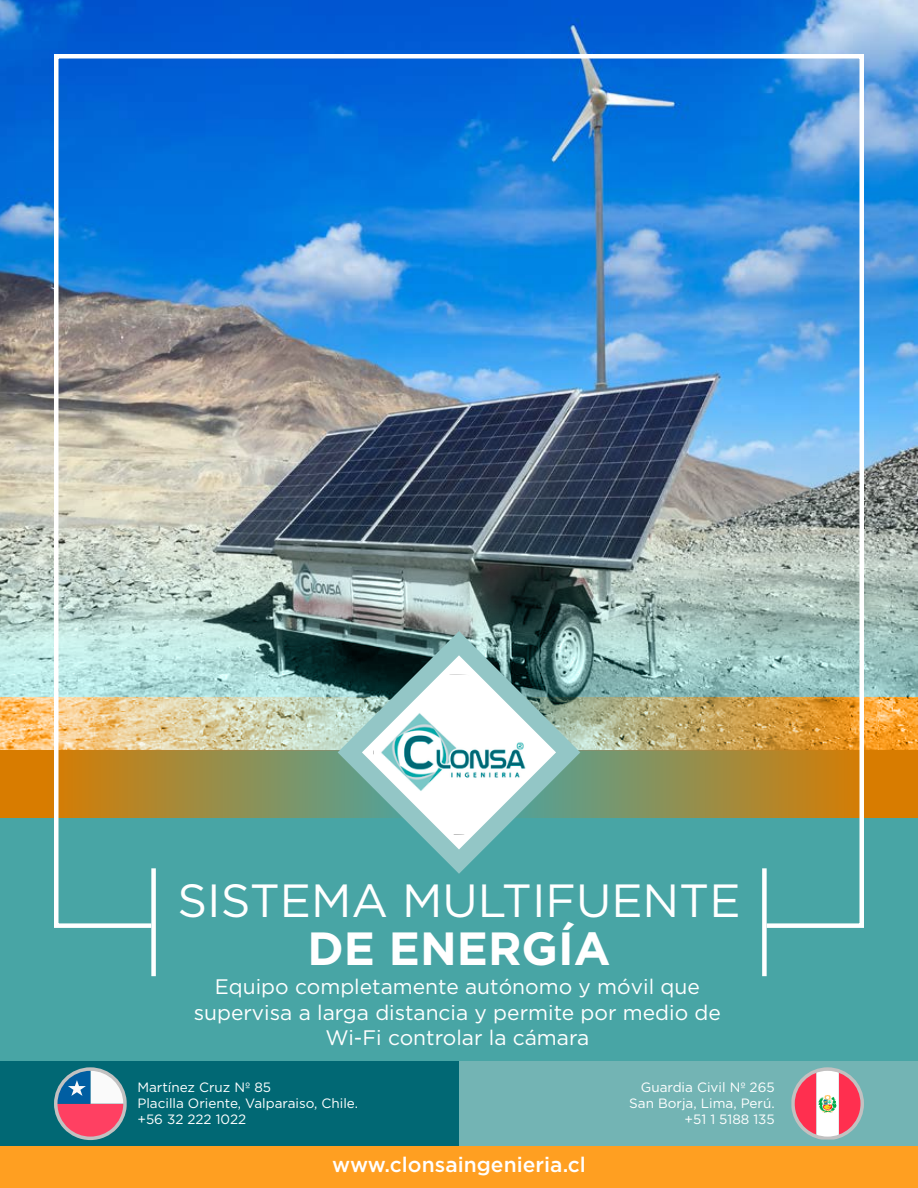
<style>
.page{position:relative;width:918px;height:1188px;background:#fff}
.page>*{position:absolute;margin:0;border:0;box-sizing:border-box;transform-origin:0 0}
.t1{font:46.5px "Gotham";color:#fff}
.t2{font:700 46.5px "Gotham";color:#fff}
.t3{font:21px/25.2px "Gotham";color:#fff;text-align:center}
.t4{font:500 21px "Gotham";color:#fff}
.t5{font:13.5px/16.2px "Gotham";color:#fff}
</style>
<div class="page">
<div style="left:0;top:1111px;width:918px;height:77px;background:#ff9f21"></div>
<img style="left:0;top:0;width:918px;height:384px">
<div style="left:0;top:750px;width:918px;height:357px;background:#48a5a5"></div>
<div style="left:0;top:1062px;width:459px;height:84px;background:#016874"></div>
<div style="left:459px;top:1062px;width:459px;height:84px;background:#73b4b4"></div>
<svg style="left:0;top:384px;width:918px;height:313px;background:#a5bcba"></svg>
<svg style="left:0;top:697px;width:52px;height:120px;background:#e89b32"></svg>
<svg style="left:866px;top:697px;width:52px;height:120px;background:#e68e17"></svg>
<img style="left:52px;top:52px;width:814px;height:876px">
<div style="left:151px;top:868px;width:5px;height:108px;background:#fff"></div>
<div style="left:762px;top:868px;width:5px;height:108px;background:#fff"></div>
<svg style="left:54px;top:1067px;width:73px;height:73px"></svg>
<svg style="left:791px;top:1067px;width:73px;height:73px"></svg>
<h1 class="t1" style="left:177px;top:875px;width:565px">SISTEMA MULTIFUENTE</h1>
<h1 class="t2" style="left:308px;top:922px;width:304px">DE ENERGÍA</h1>
<h2 class="t3" style="left:194px;top:974px;width:529px">Equipo completamente autónomo y móvil que supervisa a larga distancia y permite por medio de<br>Wi-Fi controlar la cámara</h2>
<p class="t5" style="left:137px;top:1079px;width:222px">Martínez Cruz Nº 85<br>Placilla Oriente, Valparaiso, Chile. +56 32 222 1022</p>
<p class="t5" style="left:629px;top:1079px;width:147px;text-align:right">Guardia Civil Nº 265<br>San Borja, Lima, Perú. +51 1 5188 135</p>
<h2 class="t4" style="left:332px;top:1152px;width:255px">www.clonsaingenieria.cl</h2>
</div>
